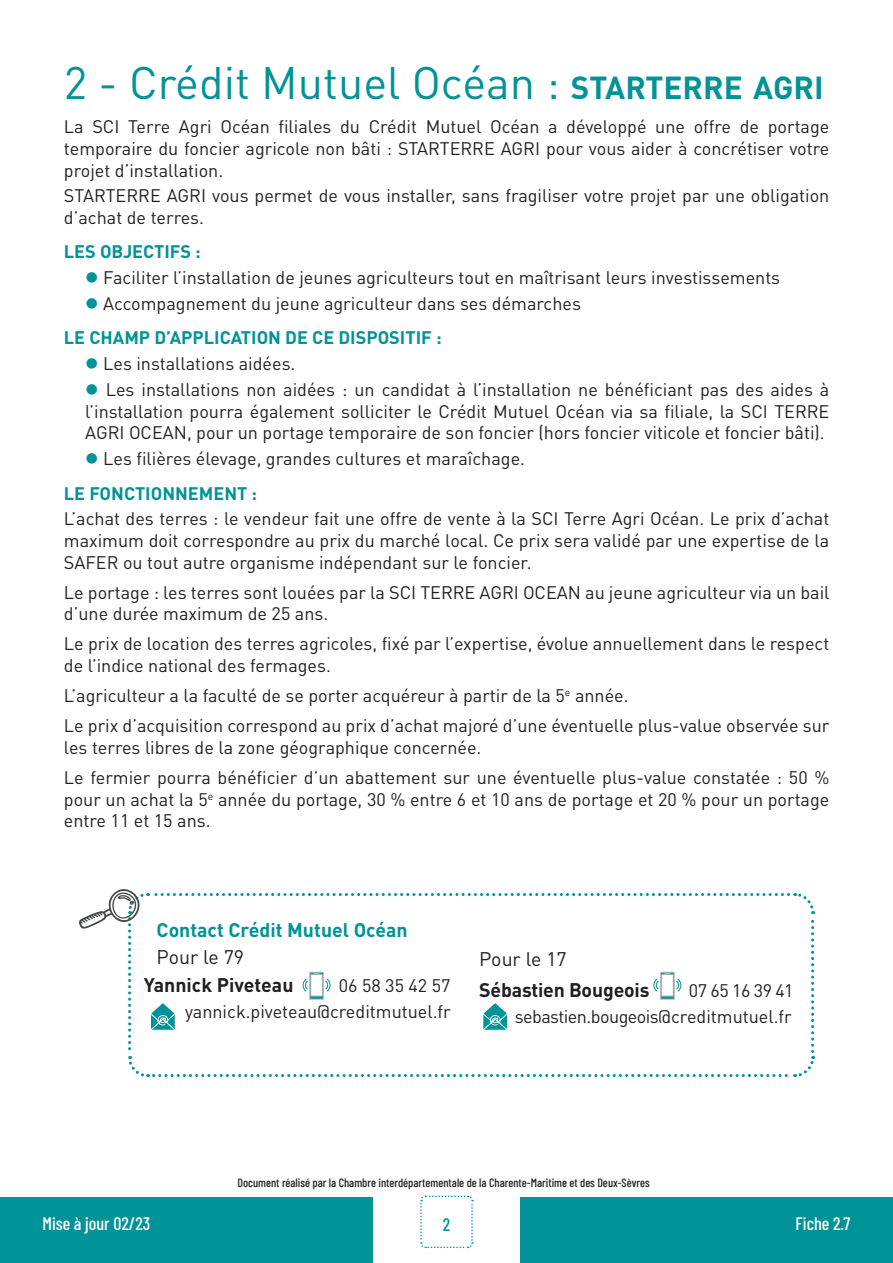
<style>
.page{position:relative;width:893px;height:1263px;background:#fff}
.page>*{position:absolute;margin:0;border:0;box-sizing:border-box;transform-origin:0 0}
.t1{font:45px "DINOT";color:#009397}
.t2{font:700 19.5px "DINOT";letter-spacing:-.01em;color:#231f20}
.t3{font:700 19.5px "DINOT";color:#009397}
.t4{font:19.5px "DINOT";color:#231f20}
.t5{font:18px/21.6px "DINOT";color:#231f20}
.t6{font:18px/25.8px "DINOT";letter-spacing:-.03em;color:#231f20;text-align:right}
.t7{font:500 18px "Barlow Condensed";color:#fff}
.t8{font:700 18px "DINOT";color:#009397}
.t9{font:500 18px "Barlow Condensed";color:#009397}
.t10{font:500 12px "Barlow Condensed";color:#231f20}
.s1{font-weight:700;font-size:31.5px}
.s2{color:#009397}
.s3{font-weight:700;color:#009397}
</style>
<div class="page">
<svg style="left:420px;top:1195px;width:54px;height:54px"></svg>
<div style="left:0;top:1197px;width:373px;height:66px;background:#009397"></div>
<div style="left:520px;top:1197px;width:373px;height:66px;background:#009397"></div>
<svg style="left:79px;top:889px;width:737px;height:188px"></svg>
<h1 class="t1" style="left:64px;top:55px;width:761px">2 - Crédit Mutuel Océan : <span class="s1">STARTERRE AGRI</span></h1>
<p class="t5" style="left:64px;top:116px;width:767px;text-align:justify">La SCI Terre Agri Océan filiales du Crédit Mutuel Océan a développé une offre de portage temporaire du foncier agricole non bâti : STARTERRE AGRI pour vous aider à concrétiser votre projet d’installation.</p>
<p class="t5" style="left:64px;top:185px;width:767px">STARTERRE AGRI vous permet de vous installer, sans fragiliser votre projet par une obligation d’achat de terres.</p>
<p class="t8" style="left:64px;top:240px;width:138px">LES OBJECTIFS :</p>
<p class="t5" style="left:85px;top:267px;width:696px"><span class="s2">●</span> Faciliter l’installation de jeunes agriculteurs tout en maîtrisant leurs investissements</p>
<p class="t5" style="left:64px;top:286px;width:518px;line-height:34.3px;text-indent:21px"><span class="s2">●</span> Accompagnement du jeune agriculteur dans ses démarches<br><span class="s3">LE CHAMP D’APPLICATION DE CE DISPOSITIF :</span></p>
<p class="t5" style="left:85px;top:353px;width:212px"><span class="s2">●</span> Les installations aidées.</p>
<p class="t5" style="left:85px;top:379px;width:746px;text-align:justify"><span class="s2">●</span> Les installations non aidées : un candidat à l’installation ne bénéficiant pas des aides à l’installation pourra également solliciter le Crédit Mutuel Océan via sa filiale, la SCI TERRE AGRI OCEAN, pour un portage temporaire de son foncier (hors foncier viticole et foncier bâti).</p>
<p class="t5" style="left:64px;top:441px;width:463px;line-height:34.3px;text-indent:21px"><span class="s2">●</span> Les filières élevage, grandes cultures et maraîchage.<br><span class="s3">LE FONCTIONNEMENT :</span></p>
<p class="t5" style="left:64px;top:508px;width:767px;text-align:justify">L’achat des terres : le vendeur fait une offre de vente à la SCI Terre Agri Océan. Le prix d’achat maximum doit correspondre au prix du marché local. Ce prix sera validé par une expertise de la SAFER ou tout autre organisme indépendant sur le foncier.</p>
<p class="t5" style="left:64px;top:581px;width:767px">Le portage : les terres sont louées par la SCI TERRE AGRI OCEAN au jeune agriculteur via un bail d’une durée maximum de 25 ans.</p>
<p class="t5" style="left:64px;top:633px;width:767px">Le prix de location des terres agricoles, fixé par l’expertise, évolue annuellement dans le respect de l’indice national des fermages.</p>
<p class="t5" style="left:64px;top:680px;width:767px;line-height:30.2px">L’agriculteur a la faculté de se porter acquéreur à partir de la 5<sup>e</sup> année.<br>Le prix d’acquisition correspond au prix d’achat majoré d’une éventuelle plus-value observée sur</p>
<p class="t5" style="left:64px;top:732px;width:767px;line-height:30.2px">les terres libres de la zone géographique concernée.<br>Le fermier pourra bénéficier d’un abattement sur une éventuelle plus-value constatée : 50 %</p>
<p class="t5" style="left:64px;top:788px;width:767px">pour un achat la 5<sup>e</sup> année du portage, 30 % entre 6 et 10 ans de portage et 20 % pour un portage entre 11 et 15 ans.</p>
<p class="t3" style="left:157px;top:917px;width:253px">Contact Crédit Mutuel Océan</p>
<p class="t4" style="left:157px;top:945px;width:89px">Pour le 79</p>
<p class="t2" style="left:144px;top:972px;width:151px">Yannick Piveteau</p>
<p class="t5" style="left:185px;top:972px;width:267px;line-height:25.8px;text-align:right">06 58 35 42 57 yannick.piveteau@creditmutuel.fr</p>
<p class="t4" style="left:479px;top:946px;width:89px">Pour le 17</p>
<p class="t2" style="left:479px;top:978px;width:172px">Sébastien Bougeois</p>
<p class="t6" style="left:515px;top:978px;width:280px">07 65 16 39 41 sebastien.bougeois@creditmutuel.fr</p>
<p class="t10" style="left:237px;top:1174px;width:414px">Document réalisé par la Chambre interdépartementale de la Charente-Maritime et des Deux-Sèvres</p>
<p class="t7" style="left:43px;top:1210px;width:109px">Mise à jour 02/23</p>
<p class="t9" style="left:443px;top:1211px;width:9px">2</p>
<p class="t7" style="left:795px;top:1210px;width:56px">Fiche 2.7</p>
</div>
